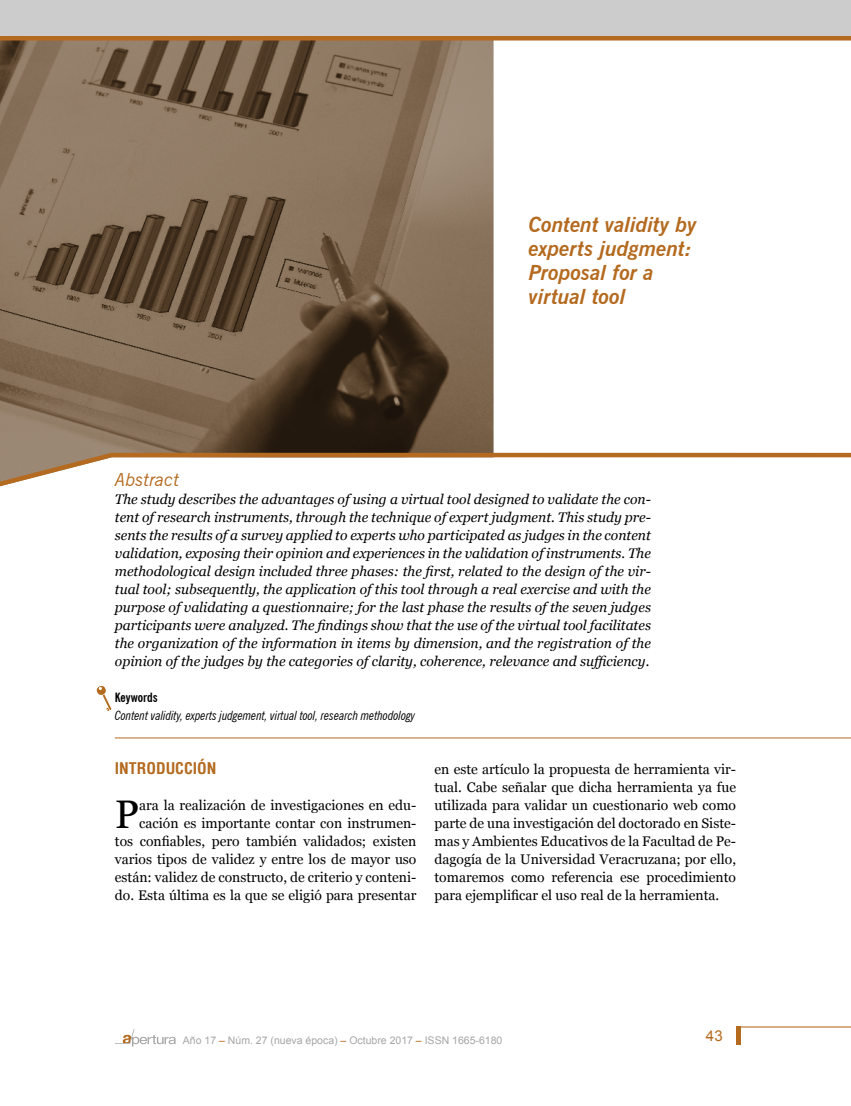
<style>
.page{position:relative;width:851px;height:1106px;background:#fff}
.page>*{position:absolute;margin:0;border:0;box-sizing:border-box;transform-origin:0 0}
.t1{font:39.9px "Georgia";color:#000}
.t2{font:italic 700 21px/24px "News Gothic BT";color:#b46a1f}
.t3{font:italic 18px "News Gothic BT";color:#b46a1f}
.t4{font:700 condensed 15.75px "Helvetica";color:#b46a1f}
.t5{font:15px "Arial";color:#b46a1f}
.t6{font:italic 13.8px/18px "Georgia";color:#000;text-align:justify}
.t7{font:13.8px/18px "Georgia";color:#000;text-align:right}
.t8{font:italic condensed 12.75px "News Gothic BT";color:#000}
.t9{font:700 condensed 12.75px "News Gothic BT";color:#000}
.t10{font:10.5px "Arial";color:#a6a6a6}
.s1{color:#b46a1f}
</style>
<div class="page">
<svg style="left:115px;top:1029px;width:60px;height:17px"></svg>
<hr style="left:737px;top:1026px;width:113px;height:1px;background:#b46a1f">
<hr style="left:736px;top:1026px;width:4px;height:18px;background:#b46a1f">
<div style="left:0;top:0;width:850px;height:38px;background:#ccc"></div>
<svg style="left:96px;top:685px;width:16px;height:26px"></svg>
<hr style="left:115px;top:737px;width:735px;height:1px;background:#b46a1f">
<img style="left:0;top:41px;width:493px;height:409px">
<svg style="left:0;top:450px;width:850px;height:37px"></svg>
<div style="left:0;top:36px;width:850px;height:5px;background:#b46a1f"></div>
<h2 class="t2" style="left:529px;top:212px;width:169px">Content validity by experts judgment:<br>Proposal for a virtual tool</h2>
<h3 class="t3" style="left:115px;top:469px;width:66px">Abstract</h3>
<p class="t6" style="left:115px;top:490px;width:537px">The study describes the advantages of using a virtual tool designed to validate the con&shy;tent of research instruments, through the technique of expert judgment. This study pre&shy;sents the results of a survey applied to experts who participated as judges in the content validation, exposing their opinion and experiences in the validation of instruments. The methodological design included three phases: the first, related to the design of the vir&shy;tual tool; subsequently, the application of this tool through a real exercise and with the purpose of validating a questionnaire; for the last phase the results of the seven judges participants were analyzed. The findings show that the use of the virtual tool facilitates the organization of the information in items by dimension, and the registration of the opinion of the judges by the categories of clarity, coherence, relevance and sufficiency.</p>
<p class="t9" style="left:115px;top:690px;width:44px">Keywords</p>
<p class="t8" style="left:115px;top:708px;width:302px">Content validity, experts judgement, virtual tool, research methodology</p>
<p class="t4" style="left:115px;top:758px;width:103px">INTRODUCCIÓN</p>
<h1 class="t1" style="left:115px;top:785px;width:26px">P</h1>
<p class="t7" style="left:434px;top:760px;width:303px;text-align:justify">en este artículo la propuesta de herramienta vir&shy;tual. Cabe señalar que dicha herramienta ya fue utilizada para validar un cuestionario web como parte de una investigación del doctorado en Siste&shy;mas y Ambientes Educativos de la Facultad de Pe&shy;dagogía de la Universidad Veracruzana; por ello, tomaremos como referencia ese procedimiento para ejemplificar el uso real de la herramienta.</p>
<p class="t7" style="left:115px;top:796px;width:303px">ara la realización de investigaciones en edu&shy;cación es importante contar con instrumen-<br>tos confiables, pero también validados; existen varios tipos de validez y entre los de mayor uso están: validez de constructo, de criterio y conteni&shy;do. Esta última es la que se eligió para presentar</p>
<p class="t10" style="left:183px;top:1033px;width:321px">Año 17 <span class="s1">–</span> Núm. 27 (nueva época) <span class="s1">–</span> Octubre 2017 <span class="s1">–</span> ISSN 1665-6180</p>
<p class="t5" style="left:705px;top:1026px;width:18px">43</p>
</div>
